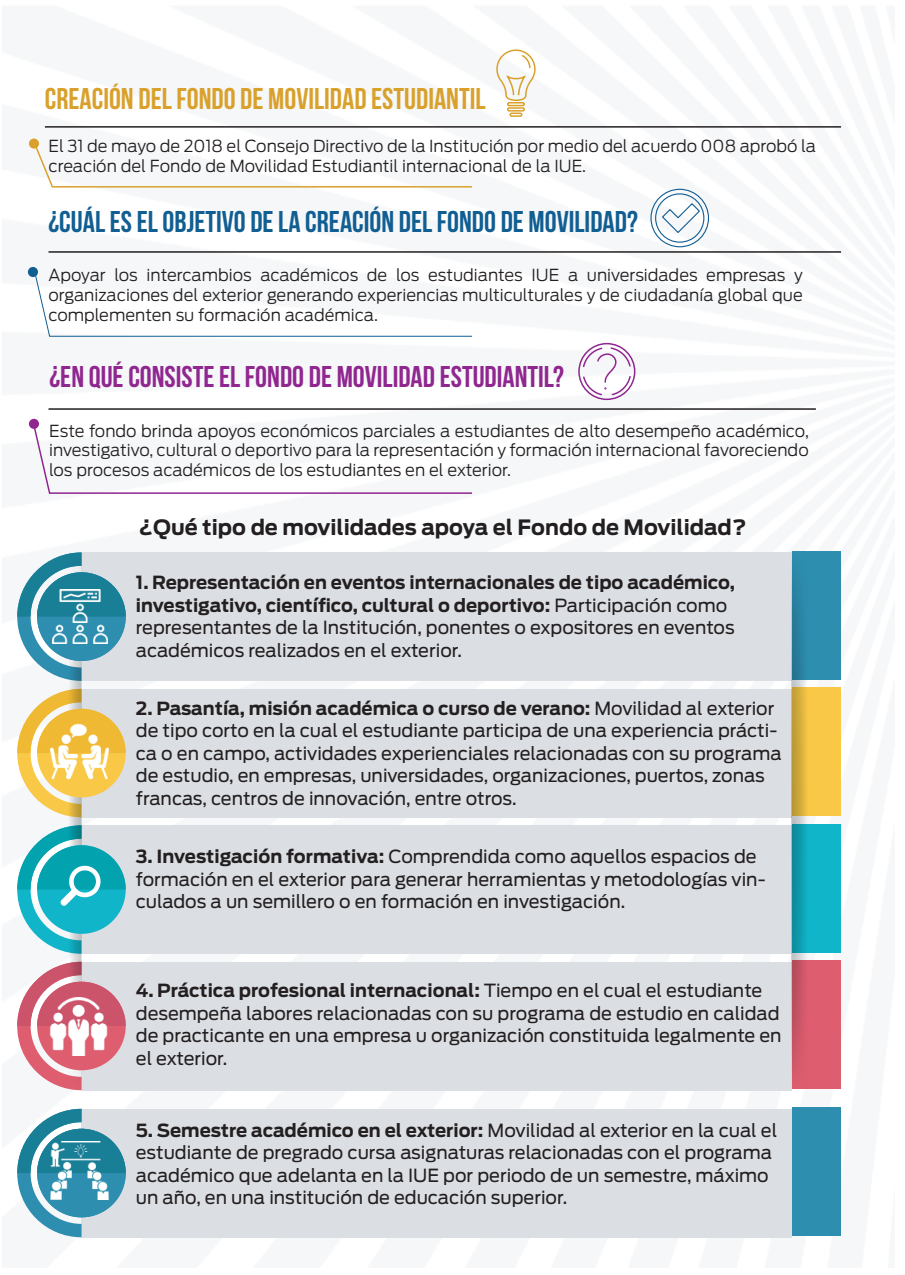
<style>
.page{position:relative;width:905px;height:1275px;background:#fff}
.page>*{position:absolute;margin:0;border:0;box-sizing:border-box;transform-origin:0 0}
.t1{font:30px "Bebas Neue";color:#115e92}
.t2{font:30px "Bebas Neue";color:#90268f}
.t3{font:30px "Bebas Neue";color:#d9a12c}
.t4{font:700 21px "Antenna";color:#231f20}
.t5{font:18px/22.5px "Antenna";color:#231f20}
.t6{font:300 16.5px/19.8px "Antenna";color:#231f20;text-align:justify}
.s1{font-weight:700}
</style>
<div class="page">
<div style="left:82px;top:962px;width:710px;height:128px;background:#dbdee2"></div>
<div style="left:82px;top:825px;width:710px;height:129px;background:#dbdee2"></div>
<div style="left:82px;top:689px;width:710px;height:128px;background:#dbdee2"></div>
<div style="left:82px;top:552px;width:710px;height:129px;background:#dbdee2"></div>
<div style="left:792px;top:960px;width:49px;height:129px;background:#de5e70"></div>
<div style="left:792px;top:824px;width:49px;height:128px;background:#11b5c9"></div>
<div style="left:792px;top:687px;width:49px;height:129px;background:#f8c846"></div>
<div style="left:792px;top:551px;width:49px;height:128px;background:#2e8eb0"></div>
<div style="left:82px;top:1109px;width:710px;height:128px;background:#dbdee2"></div>
<svg style="left:17px;top:1109px;width:109px;height:128px"></svg>
<div style="left:792px;top:1107px;width:49px;height:129px;background:#2e8eb0"></div>
<svg style="left:791px;top:576px;width:17px;height:497px"></svg>
<svg style="left:17px;top:552px;width:109px;height:538px"></svg>
<img style="left:53px;top:589px;width:54px;height:55px">
<img style="left:49px;top:997px;width:58px;height:58px">
<img style="left:51px;top:723px;width:58px;height:58px">
<img style="left:51px;top:1141px;width:58px;height:58px">
<hr style="left:45px;top:126px;width:796px;height:2px;background:#231f20">
<hr style="left:48px;top:408px;width:768px;height:2px;background:#231f20">
<hr style="left:48px;top:251px;width:793px;height:2px;background:#231f20">
<div style="left:29px;top:139px;width:10px;height:10px;background:#d9a12c;border-radius:50%"></div>
<div style="left:28px;top:267px;width:10px;height:10px;background:#115e92;border-radius:50%"></div>
<svg style="left:33px;top:143px;width:440px;height:45px"></svg>
<div style="left:507px;top:102px;width:18px;height:4px;border:2px solid #d9a12c"></div>
<div style="left:507px;top:107px;width:18px;height:5px;border:2px solid #d9a12c"></div>
<div style="left:509px;top:113px;width:13px;height:4px;border:2px solid #d9a12c"></div>
<svg style="left:496px;top:49px;width:40px;height:53px"></svg>
<div style="left:578px;top:343px;width:57px;height:57px;border:2px solid #90268f;border-radius:50%"></div>
<svg style="left:582px;top:346px;width:50px;height:50px"></svg>
<svg style="left:661px;top:202px;width:40px;height:32px"></svg>
<div style="left:650px;top:189px;width:59px;height:58px;border:1px solid #115e92;border-radius:50%"></div>
<div style="left:655px;top:193px;width:49px;height:50px;border:1px solid #115e92;border-radius:50%"></div>
<svg style="left:33px;top:268px;width:439px;height:69px"></svg>
<div style="left:29px;top:419px;width:10px;height:10px;background:#90268f;border-radius:50%"></div>
<svg style="left:32px;top:425px;width:441px;height:69px"></svg>
<h1 class="t3" style="left:45px;top:82px;width:442px">CREACIÓN DEL FONDO DE MOVILIDAD ESTUDIANTIL</h1>
<p class="t6" style="left:48px;top:136px;width:769px">El 31 de mayo de 2018 el Consejo Directivo de la Institución por medio del acuerdo 008 aprobó la creación del Fondo de Movilidad Estudiantil internacional de la IUE.</p>
<h1 class="t1" style="left:48px;top:205px;width:591px">¿CUÁL ES EL OBJETIVO DE LA CREACIÓN DEL FONDO DE MOVILIDAD?</h1>
<p class="t6" style="left:48px;top:265px;width:756px">Apoyar los intercambios académicos de los estudiantes IUE a universidades empresas y organizaciones del exterior generando experiencias multiculturales y de ciudadanía global que complementen su formación académica.</p>
<h1 class="t2" style="left:50px;top:360px;width:516px">¿EN QUÉ CONSISTE EL FONDO DE MOVILIDAD ESTUDIANTIL?</h1>
<p class="t6" style="left:49px;top:421px;width:761px">Este fondo brinda apoyos económicos parciales a estudiantes de alto desempeño académico, investigativo, cultural o deportivo para la representación y formación internacional favoreciendo los procesos académicos de los estudiantes en el exterior.</p>
<p class="t4" style="left:139px;top:514px;width:609px">¿Qué tipo de movilidades apoya el Fondo de Movilidad?</p>
<p class="t5" style="left:136px;top:571px;width:601px"><span class="s1">1. Representación en eventos internacionales de tipo académico, investigativo, científico, cultural o deportivo:</span> Participación como representantes de la Institución, ponentes o expositores en eventos académicos realizados en el exterior.</p>
<p class="t5" style="left:136px;top:697px;width:647px"><span class="s1">2. Pasantía, misión académica o curso de verano:</span> Movilidad al exterior de tipo corto en la cual el estudiante participa de una experiencia prácti&shy;ca o en campo, actividades experienciales relacionadas con su programa de estudio, en empresas, universidades, organizaciones, puertos, zonas francas, centros de innovación, entre otros.</p>
<p class="t5" style="left:136px;top:845px;width:631px"><span class="s1">3. Investigación formativa:</span> Comprendida como aquellos espacios de formación en el exterior para generar herramientas y metodologías vin&shy;culados a un semillero o en formación en investigación.</p>
<p class="t5" style="left:136px;top:980px;width:647px"><span class="s1">4. Práctica profesional internacional:</span> Tiempo en el cual el estudiante desempeña labores relacionadas con su programa de estudio en calidad de practicante en una empresa u organización constituida legalmente en el exterior.</p>
<p class="t5" style="left:136px;top:1119px;width:643px"><span class="s1">5. Semestre académico en el exterior:</span> Movilidad al exterior en la cual el estudiante de pregrado cursa asignaturas relacionadas con el programa académico que adelanta en la IUE por periodo de un semestre, máximo un año, en una institución de educación superior.</p>
</div>
